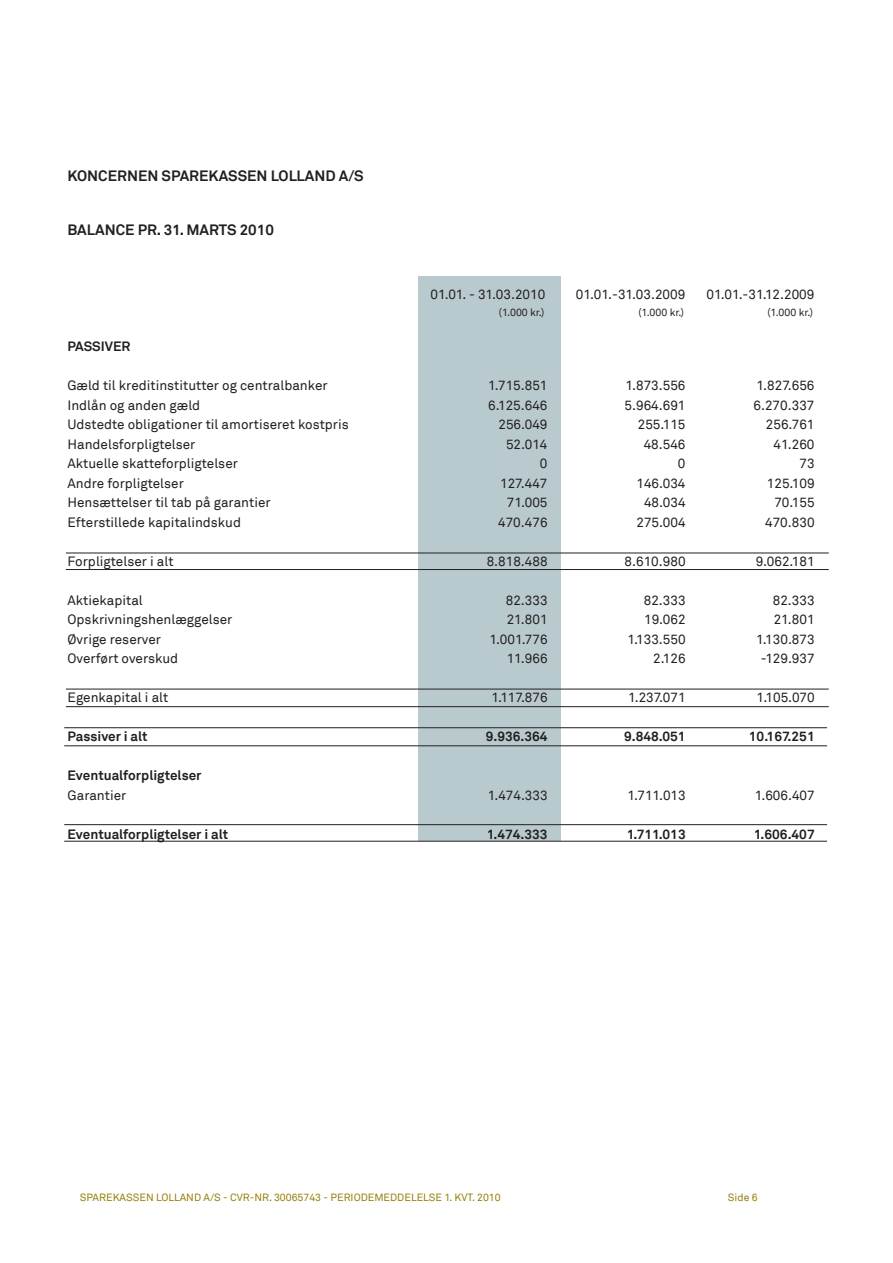
<style>
.page{position:relative;width:893px;height:1263px;background:#fff}
.page>*{position:absolute;margin:0;border:0;box-sizing:border-box;transform-origin:0 0}
.t1{font:700 15px "Akkurat";color:#231f20}
.t2{font:13.5px "Akkurat";color:#231f20}
.t3{font:700 13.5px "Akkurat";color:#231f20}
.t4{font:10.5px "Akkurat";color:#957f0a}
.t5{font:10.5px "Akkurat";color:#231f20}
</style>
<div class="page">
<div style="left:418px;top:276px;width:142px;height:565px;background:#b9cace"></div>
<hr style="left:66px;top:689px;width:763px;height:1px;background:#231f20">
<hr style="left:66px;top:706px;width:763px;height:1px;background:#231f20">
<hr style="left:64px;top:824px;width:763px;height:1px;background:#231f20">
<hr style="left:64px;top:841px;width:763px;height:1px;background:#231f20">
<hr style="left:66px;top:553px;width:763px;height:1px;background:#231f20">
<hr style="left:66px;top:569px;width:763px;height:1px;background:#231f20">
<hr style="left:64px;top:727px;width:763px;height:1px;background:#231f20">
<hr style="left:64px;top:745px;width:763px;height:1px;background:#231f20">
<p class="t1" style="left:67px;top:166px;width:114px">KONCERNEN SPARE</p>
<p class="t1" style="left:209px;top:166px;width:21px">KASSE</p>
<p class="t1" style="left:257px;top:166px;width:32px">N LOLLA</p>
<p class="t1" style="left:314px;top:166px;width:51px">ND A/S</p>
<p class="t1" style="left:67px;top:220px;width:131px">BALANCE PR. 31. MAR</p>
<p class="t1" style="left:219px;top:220px;width:56px">TS 2010</p>
<p class="t2" style="left:430px;top:287px;width:116px">01.01. - 31.03.2010</p>
<p class="t2" style="left:576px;top:287px;width:111px">01.01.-31.03.2009</p>
<p class="t2" style="left:706px;top:287px;width:109px">01.01.-31.12.2009</p>
<p class="t5" style="left:499px;top:306px;width:47px">(1.000 kr.)</p>
<p class="t5" style="left:638px;top:306px;width:47px">(1.000 kr.)</p>
<p class="t5" style="left:767px;top:306px;width:47px">(1.000 kr.)</p>
<p class="t3" style="left:67px;top:338px;width:17px">PASSIVER</p>
<p class="t2" style="left:67px;top:378px;width:262px">Gæld til kreditinstitutter og centralbanker</p>
<p class="t2" style="left:488px;top:378px;width:61px">1.715.851</p>
<p class="t2" style="left:625px;top:378px;width:61px">1.873.556</p>
<p class="t2" style="left:757px;top:378px;width:59px">1.827.656</p>
<p class="t2" style="left:67px;top:397px;width:134px">Indlån og anden gæld</p>
<p class="t2" style="left:488px;top:397px;width:61px">6.125.646</p>
<p class="t2" style="left:625px;top:397px;width:62px">5.964.691</p>
<p class="t2" style="left:753px;top:397px;width:62px">6.270.337</p>
<p class="t2" style="left:67px;top:417px;width:283px">Udstedte obligationer til amortiseret kostpris</p>
<p class="t2" style="left:498px;top:417px;width:51px">256.049</p>
<p class="t2" style="left:638px;top:417px;width:49px">255.115</p>
<p class="t2" style="left:766px;top:417px;width:50px">256.761</p>
<p class="t2" style="left:67px;top:436px;width:129px">Handelsforpligtelser</p>
<p class="t2" style="left:506px;top:436px;width:43px">52.014</p>
<p class="t2" style="left:644px;top:436px;width:43px">48.546</p>
<p class="t2" style="left:774px;top:436px;width:42px">41.260</p>
<p class="t2" style="left:67px;top:456px;width:172px">Aktuelle skatteforpligtelser</p>
<p class="t2" style="left:540px;top:456px;width:9px">0</p>
<p class="t2" style="left:678px;top:456px;width:9px">0</p>
<p class="t2" style="left:799px;top:456px;width:17px">73</p>
<p class="t2" style="left:67px;top:475px;width:118px">Andre forpligtelser</p>
<p class="t2" style="left:500px;top:475px;width:49px">127.447</p>
<p class="t2" style="left:636px;top:475px;width:51px">146.034</p>
<p class="t2" style="left:767px;top:475px;width:49px">125.109</p>
<p class="t2" style="left:68px;top:495px;width:205px">Hensættelser til tab på garantier</p>
<p class="t2" style="left:507px;top:495px;width:42px">71.005</p>
<p class="t2" style="left:644px;top:495px;width:43px">48.034</p>
<p class="t2" style="left:774px;top:495px;width:42px">70.155</p>
<p class="t2" style="left:68px;top:514px;width:175px">Efterstillede kapitalindskud</p>
<p class="t2" style="left:498px;top:514px;width:51px">470.476</p>
<p class="t2" style="left:636px;top:514px;width:51px">275.004</p>
<p class="t2" style="left:765px;top:514px;width:51px">470.830</p>
<p class="t2" style="left:68px;top:553px;width:108px">Forpligtelser i alt</p>
<p class="t2" style="left:487px;top:553px;width:62px">8.818.488</p>
<p class="t2" style="left:625px;top:553px;width:62px">8.610.980</p>
<p class="t2" style="left:756px;top:553px;width:60px">9.062.181</p>
<p class="t2" style="left:68px;top:592px;width:77px">Aktiekapital</p>
<p class="t2" style="left:506px;top:592px;width:43px">82.333</p>
<p class="t2" style="left:644px;top:592px;width:43px">82.333</p>
<p class="t2" style="left:773px;top:592px;width:43px">82.333</p>
<p class="t2" style="left:68px;top:612px;width:166px">Opskrivningshenlæggelser</p>
<p class="t2" style="left:507px;top:612px;width:42px">21.801</p>
<p class="t2" style="left:644px;top:612px;width:43px">19.062</p>
<p class="t2" style="left:774px;top:612px;width:42px">21.801</p>
<p class="t2" style="left:68px;top:631px;width:95px">Øvrige reserver</p>
<p class="t2" style="left:489px;top:631px;width:60px">1.001.776</p>
<p class="t2" style="left:627px;top:631px;width:60px">1.133.550</p>
<p class="t2" style="left:756px;top:631px;width:60px">1.130.873</p>
<p class="t2" style="left:68px;top:651px;width:112px">Overført overskud</p>
<p class="t2" style="left:507px;top:651px;width:42px">11.966</p>
<p class="t2" style="left:653px;top:651px;width:34px">2.126</p>
<p class="t2" style="left:761px;top:651px;width:55px">-129.937</p>
<p class="t2" style="left:68px;top:690px;width:102px">Egenkapital i alt</p>
<p class="t2" style="left:491px;top:690px;width:58px">1.117.876</p>
<p class="t2" style="left:628px;top:690px;width:59px">1.237.071</p>
<p class="t2" style="left:757px;top:690px;width:60px">1.105.070</p>
<p class="t3" style="left:68px;top:728px;width:82px">PASSIVER I ALT</p>
<p class="t3" style="left:486px;top:728px;width:63px">9.936.364</p>
<p class="t3" style="left:624px;top:728px;width:63px">9.848.051</p>
<p class="t3" style="left:749px;top:728px;width:67px">10.167.251</p>
<p class="t3" style="left:68px;top:767px;width:135px">EVENTUALFORPLIGTELSER</p>
<p class="t2" style="left:68px;top:787px;width:60px">Garantier</p>
<p class="t2" style="left:488px;top:787px;width:61px">1.474.333</p>
<p class="t2" style="left:628px;top:787px;width:60px">1.711.013</p>
<p class="t2" style="left:755px;top:787px;width:61px">1.606.407</p>
<p class="t3" style="left:68px;top:825px;width:162px">EVENTUALFORPLIGTELSER I ALT</p>
<p class="t3" style="left:487px;top:825px;width:62px">1.474.333</p>
<p class="t3" style="left:627px;top:825px;width:60px">1.711.013</p>
<p class="t3" style="left:754px;top:825px;width:62px">1.606.407</p>
<p class="t4" style="left:80px;top:1191px;width:422px">SPAREKASSEN LOLLAND A/S - CVR-NR. 30065743 - PERIODEMEDDELELSE 1. KVT. 2010</p>
<p class="t4" style="left:728px;top:1191px;width:31px">Side 6</p>
</div>
